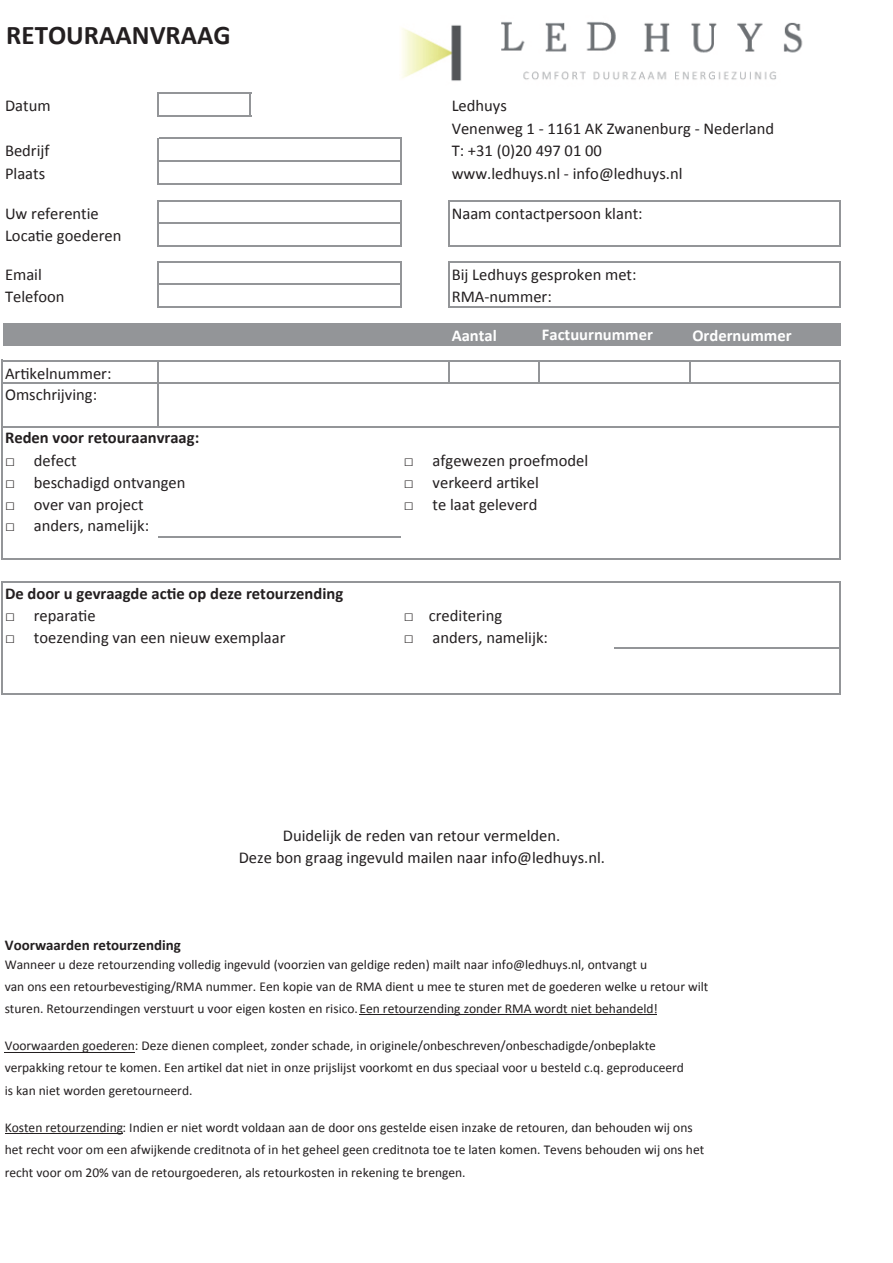
<style>
.page{position:relative;width:893px;height:1263px;background:#fff}
.page>*{position:absolute;margin:0;border:0;box-sizing:border-box;transform-origin:0 0}
.t1{font:700 27px "Calibri";color:#231f20}
.t2{font:16.5px/22.6px "Calibri";color:#231f20}
.t3{font:700 16.5px "Calibri";color:#231f20}
.t4{font:700 16.5px "Calibri";color:#fff}
.t5{font:700 15px "Calibri";color:#231f20}
.t6{font:13.5px/21.8px "Calibri";color:#231f20}
.s1{font-family:"Times New Roman"}
</style>
<div class="page">
<div style="left:3px;top:323px;width:837px;height:23px;background:#939598"></div>
<hr style="left:359px;top:1014px;width:298px;height:1px;background:#231f20">
<hr style="left:5px;top:1052px;width:130px;height:1px;background:#231f20">
<hr style="left:5px;top:1133px;width:118px;height:1px;background:#231f20">
<svg style="left:158px;top:92px;width:1px;height:24px"></svg>
<hr style="left:158px;top:138px;width:1px;height:46px;background:#939598">
<hr style="left:400px;top:139px;width:2px;height:45px;background:#939598">
<hr style="left:159px;top:200px;width:243px;height:1px;background:#939598">
<hr style="left:159px;top:245px;width:243px;height:2px;background:#939598">
<hr style="left:158px;top:200px;width:1px;height:47px;background:#939598">
<hr style="left:400px;top:201px;width:2px;height:46px;background:#939598">
<hr style="left:159px;top:261px;width:243px;height:1px;background:#939598">
<hr style="left:448px;top:200px;width:1px;height:47px;background:#939598">
<hr style="left:839px;top:201px;width:2px;height:46px;background:#939598">
<hr style="left:159px;top:306px;width:243px;height:2px;background:#939598">
<hr style="left:158px;top:261px;width:1px;height:47px;background:#939598">
<hr style="left:448px;top:261px;width:1px;height:47px;background:#939598">
<hr style="left:839px;top:262px;width:2px;height:46px;background:#939598">
<hr style="left:1px;top:360px;width:2px;height:200px;background:#939598">
<hr style="left:839px;top:361px;width:2px;height:199px;background:#939598">
<hr style="left:158px;top:361px;width:1px;height:67px;background:#939598">
<svg style="left:250px;top:94px;width:1px;height:21px"></svg>
<hr style="left:400px;top:262px;width:2px;height:46px;background:#939598">
<svg style="left:448px;top:361px;width:1px;height:22px"></svg>
<hr style="left:839px;top:583px;width:2px;height:111px;background:#939598">
<hr style="left:1px;top:581px;width:2px;height:113px;background:#939598">
<hr style="left:538px;top:361px;width:2px;height:23px;background:#939598">
<svg style="left:689px;top:361px;width:1px;height:22px"></svg>
<hr style="left:159px;top:92px;width:92px;height:2px;background:#939598">
<hr style="left:159px;top:115px;width:92px;height:1px;background:#939598">
<hr style="left:159px;top:138px;width:243px;height:1px;background:#939598">
<hr style="left:159px;top:160px;width:243px;height:2px;background:#939598">
<hr style="left:159px;top:183px;width:243px;height:1px;background:#939598">
<hr style="left:449px;top:200px;width:392px;height:1px;background:#939598">
<hr style="left:159px;top:222px;width:243px;height:2px;background:#939598">
<hr style="left:449px;top:245px;width:392px;height:2px;background:#939598">
<hr style="left:449px;top:261px;width:392px;height:1px;background:#939598">
<hr style="left:159px;top:284px;width:243px;height:1px;background:#939598">
<hr style="left:449px;top:306px;width:392px;height:2px;background:#939598">
<hr style="left:3px;top:360px;width:838px;height:1px;background:#939598">
<hr style="left:3px;top:383px;width:838px;height:1px;background:#939598">
<hr style="left:3px;top:426px;width:838px;height:2px;background:#939598">
<hr style="left:158px;top:536px;width:243px;height:1px;background:#939598">
<hr style="left:3px;top:559px;width:838px;height:1px;background:#939598">
<hr style="left:3px;top:581px;width:838px;height:2px;background:#939598">
<hr style="left:614px;top:647px;width:227px;height:2px;background:#939598">
<hr style="left:3px;top:693px;width:838px;height:1px;background:#939598">
<img style="left:401px;top:22px;width:402px;height:59px">
<h1 class="t1" style="left:6px;top:18px;width:226px">RETOURAANVRAAG</h1>
<p class="t2" style="left:5px;top:94px;width:47px">Datum</p>
<p class="t2" style="left:452px;top:94px;width:324px">Ledhuys<br>Venenweg 1 - 1161 AK Zwanenburg - Nederland</p>
<p class="t2" style="left:5px;top:140px;width:46px">Bedrijf</p>
<p class="t2" style="left:452px;top:140px;width:152px">T: +31 (0)20 497 01 00</p>
<p class="t2" style="left:5px;top:162px;width:42px">Plaats</p>
<p class="t2" style="left:452px;top:162px;width:232px">www.ledhuys.nl - info@ledhuys.nl</p>
<p class="t2" style="left:5px;top:202px;width:95px">Uw referentie</p>
<p class="t2" style="left:452px;top:202px;width:192px">Naam contactpersoon klant:</p>
<p class="t2" style="left:5px;top:224px;width:118px">Locatie goederen</p>
<p class="t2" style="left:5px;top:263px;width:38px">Email</p>
<p class="t2" style="left:452px;top:263px;width:186px">Bij Ledhuys gesproken met:</p>
<p class="t2" style="left:5px;top:286px;width:61px">Telefoon</p>
<p class="t2" style="left:452px;top:286px;width:102px">RMA-nummer:</p>
<p class="t4" style="left:452px;top:325px;width:47px">Aantal</p>
<p class="t4" style="left:692px;top:325px;width:101px">Ordernummer</p>
<p class="t2" style="left:5px;top:362px;width:108px">Artikelnummer:</p>
<p class="t4" style="left:542px;top:324px;width:113px">Factuurnummer</p>
<p class="t2" style="left:5px;top:383px;width:94px">Omschrijving:</p>
<p class="t3" style="left:5px;top:427px;width:196px">Reden voor retouraanvraag:</p>
<p class="t2" style="left:5px;top:449px;width:73px"><span class="s1">□</span> defect</p>
<p class="t2" style="left:5px;top:471px;width:182px"><span class="s1">□</span> beschadigd ontvangen</p>
<p class="t2" style="left:5px;top:493px;width:140px"><span class="s1">□</span> over van project</p>
<p class="t2" style="left:5px;top:515px;width:146px"><span class="s1">□</span> anders, namelijk:</p>
<p class="t2" style="left:404px;top:449px;width:186px"><span class="s1">□</span> afgewezen proefmodel</p>
<p class="t2" style="left:404px;top:471px;width:137px"><span class="s1">□</span> verkeerd artikel</p>
<p class="t2" style="left:404px;top:493px;width:135px"><span class="s1">□</span> te laat geleverd</p>
<p class="t3" style="left:5px;top:582px;width:340px">De door u gevraagde actie op deze retourzending</p>
<p class="t2" style="left:5px;top:626px;width:282px"><span class="s1">□</span> toezending van een nieuw exemplaar</p>
<p class="t2" style="left:404px;top:626px;width:146px"><span class="s1">□</span> anders, namelijk:</p>
<p class="t2" style="left:5px;top:604px;width:92px"><span class="s1">□</span> reparatie</p>
<p class="t2" style="left:404px;top:604px;width:100px"><span class="s1">□</span> creditering</p>
<p class="t2" style="left:239px;top:825px;width:368px;line-height:21.8px;text-align:center">Duidelijk de reden van retour vermelden.<br>Deze bon graag ingevuld mailen naar info@ledhuys.nl.</p>
<p class="t5" style="left:5px;top:935px;width:177px">Voorwaarden retourzending</p>
<p class="t6" style="left:5px;top:954px;width:705px">Wanneer u deze retourzending volledig ingevuld (voorzien van geldige reden) mailt naar info@ledhuys.nl, ontvangt u<br>van ons een retourbevestiging/RMA nummer. Een kopie van de RMA dient u mee te sturen met de goederen welke u retour wilt sturen. Retourzendingen verstuurt u voor eigen kosten en risico.Een retourzending zonder RMA wordt niet behandeld!</p>
<p class="t6" style="left:5px;top:1035px;width:681px;line-height:22.2px">Voorwaarden goederen: Deze dienen compleet, zonder schade, in originele/onbeschreven/onbeschadigde/onbeplakte verpakking retour te komen. Een artikel dat niet in onze prijslijst voorkomt en dus speciaal voor u besteld c.q. geproduceerd is kan niet worden geretourneerd.</p>
<p class="t6" style="left:5px;top:1116px;width:701px;line-height:22.6px">Kosten retourzending: Indien er niet wordt voldaan aan de door ons gestelde eisen inzake de retouren, dan behouden wij ons het recht voor om een afwijkende creditnota of in het geheel geen creditnota toe te laten komen. Tevens behouden wij ons het recht voor om 20% van de retourgoederen, als retourkosten in rekening te brengen.</p>
</div>
